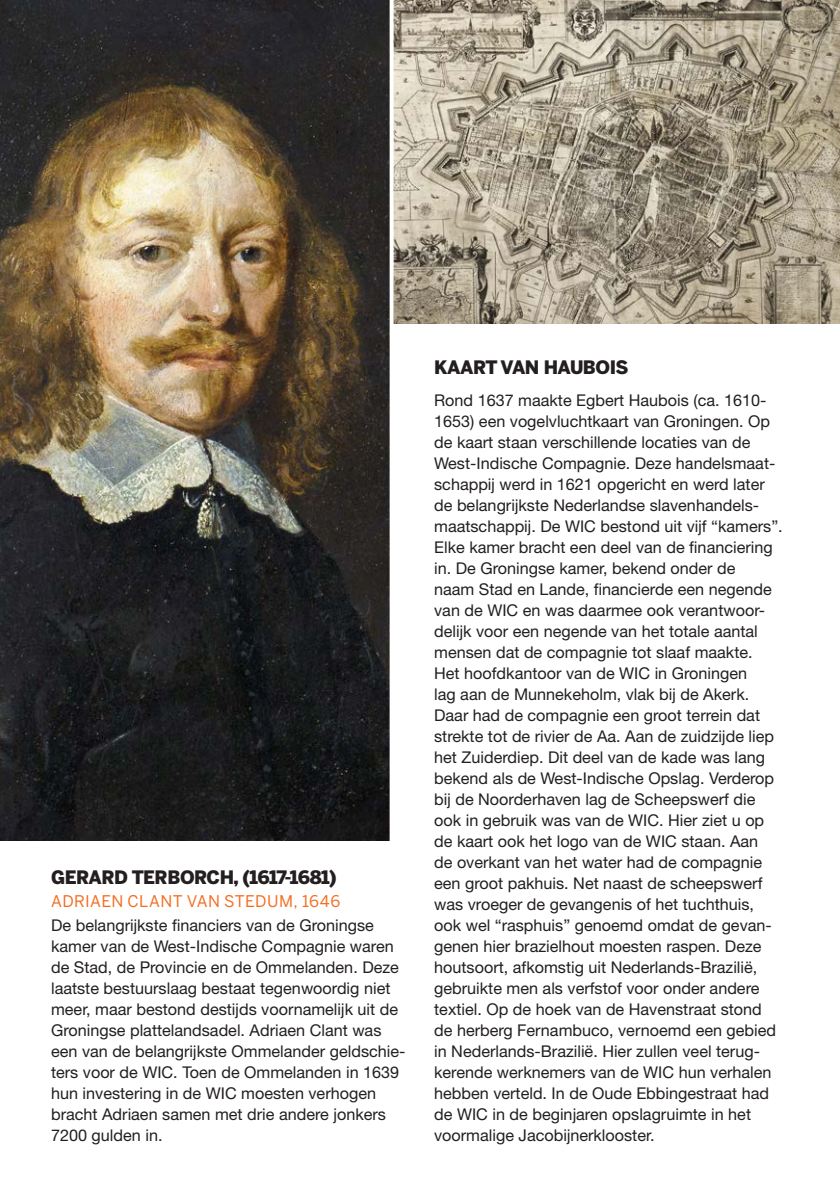
<style>
.page{position:relative;width:840px;height:1191px;background:#fff}
.page>*{position:absolute;margin:0;border:0;box-sizing:border-box;transform-origin:0 0}
.GMF_-_KOPJE{font:900 18.4px "Benton Sans";letter-spacing:-.03em;color:#231f20}
.GMF_-_Brood__NL{font:16.2px/21px "Helvetica Neue LT Pro";color:#231f20}
.GMF_-_Titel{font:16px "Benton Sans";letter-spacing:.025em;color:#f36e21}
</style>
<div class="page">
<img style="left:393px;top:0;width:446px;height:323px">
<img style="left:0;top:0;width:389px;height:840px">
<svg style="left:389px;top:0;width:1px;height:841px"></svg>
<p class="GMF_-_KOPJE" style="left:51px;top:866px;width:287px">GERARD TERBORCH, (1617-1681)</p>
<p class="GMF_-_Titel" style="left:51px;top:891px;width:290px">ADRIAEN CLANT VAN STEDUM, 1646</p>
<p class="GMF_-_Brood__NL" style="left:51px;top:914px;width:355px">De belangrijkste financiers van de Groningse kamer van de West-Indische Compagnie waren de Stad, de Provincie en de Ommelanden. Deze laatste bestuurslaag bestaat tegenwoordig niet meer, maar bestond destijds voornamelijk uit de Groningse plattelandsadel. Adriaen Clant was een van de belangrijkste Ommelander geldschie&shy;ters voor de WIC. Toen de Ommelanden in 1639 hun investering in de WIC moesten verhogen bracht Adriaen samen met drie andere jonkers 7200 gulden in.</p>
<p class="GMF_-_KOPJE" style="left:434px;top:356px;width:196px">KAART VAN HAUBOIS</p>
<p class="GMF_-_Brood__NL" style="left:434px;top:389px;width:350px">Rond 1637 maakte Egbert Haubois (ca. 1610- 1653) een vogelvluchtkaart van Groningen. Op de kaart staan verschillende locaties van de West-Indische Compagnie. Deze handelsmaat&shy;schappij werd in 1621 opgericht en werd later de belangrijkste Nederlandse slavenhandels&shy;maatschappij. De WIC bestond uit vijf “kamers”.<br>Elke kamer bracht een deel van de financiering in. De Groningse kamer, bekend onder de<br>naam Stad en Lande, financierde een negende van de WIC en was daarmee ook verantwoor&shy;delijk voor een negende van het totale aantal mensen dat de compagnie tot slaaf maakte.<br>Het hoofdkantoor van de WIC in Groningen<br>lag aan de Munnekeholm, vlak bij de Akerk.<br>Daar had de compagnie een groot terrein dat strekte tot de rivier de Aa. Aan de zuidzijde liep het Zuiderdiep. Dit deel van de kade was lang bekend als de West-Indische Opslag. Verderop bij de Noorderhaven lag de Scheepswerf die ook in gebruik was van de WIC. Hier ziet u op de kaart ook het logo van de WIC staan. Aan<br>de overkant van het water had de compagnie een groot pakhuis. Net naast de scheepswerf was vroeger de gevangenis of het tuchthuis, ook wel “rasphuis” genoemd omdat de gevan&shy;genen hier brazielhout moesten raspen. Deze houtsoort, afkomstig uit Nederlands-Brazilië, gebruikte men als verfstof voor onder andere textiel. Op de hoek van de Havenstraat stond de herberg Fernambuco, vernoemd een gebied in Nederlands-Brazilië. Hier zullen veel terug&shy;kerende werknemers van de WIC hun verhalen hebben verteld. In de Oude Ebbingestraat had de WIC in de beginjaren opslagruimte in het voormalige Jacobijnerklooster.</p>
</div>
